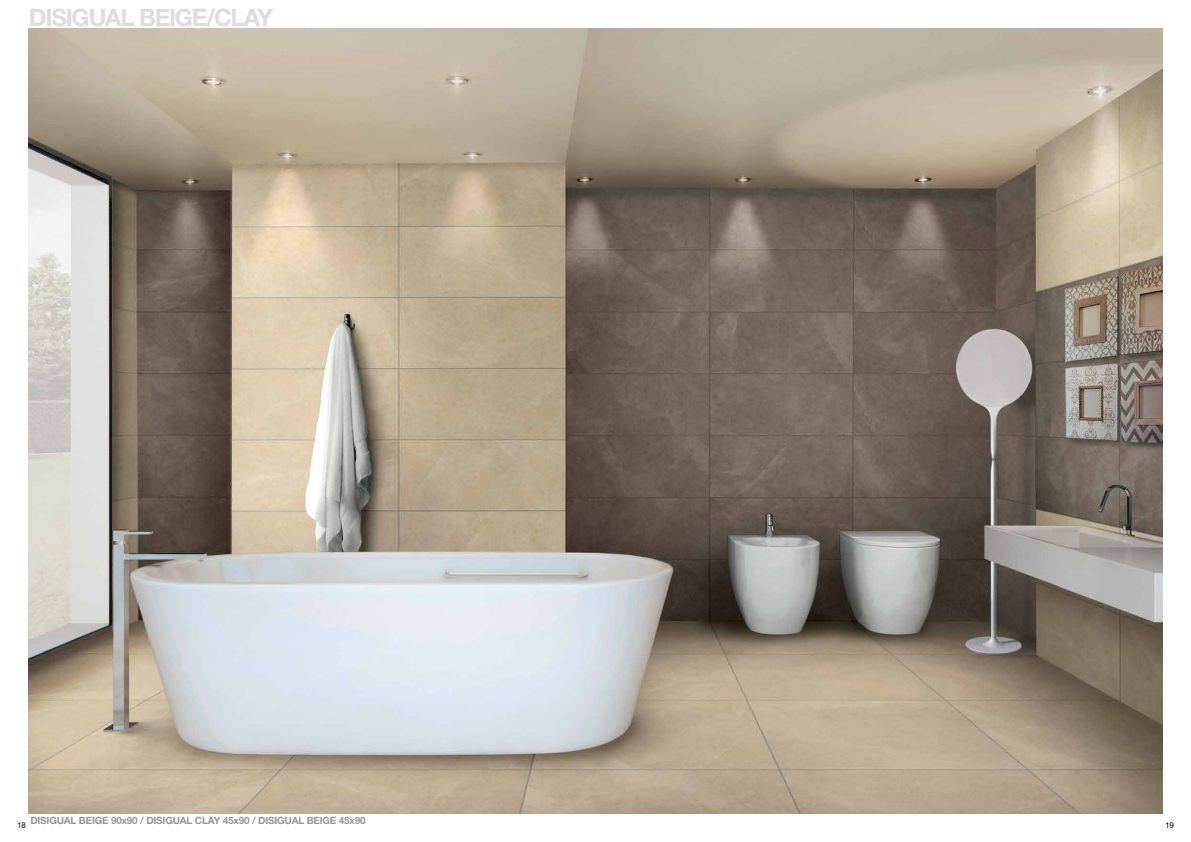
<style>
.page{position:relative;width:1191px;height:842px;background:#fff}
.page>*{position:absolute;margin:0;border:0;box-sizing:border-box;transform-origin:0 0}
.t1{font:700 24px "Helvetica Neue";letter-spacing:-.05em;color:#dcddde}
.t2{font:700 10px "Helvetica Neue";letter-spacing:-.02em;color:#939598}
.t3{font:8px "Arial";color:#000}
</style>
<div class="page">
<img style="left:28px;top:28px;width:1134px;height:786px">
<h1 class="t1" style="left:29px;top:2px;width:246px">DISIGUAL BEIGE/CLAY</h1>
<p class="t2" style="left:30px;top:814px;width:337px">DISIGUAL BEIGE 90x90 / DISIGUAL CLAY 45x90 / DISIGUAL BEIGE 45x90</p>
<p class="t3" style="left:17px;top:820px;width:10px">18</p>
<p class="t3" style="left:1165px;top:819px;width:10px">19</p>
</div>
